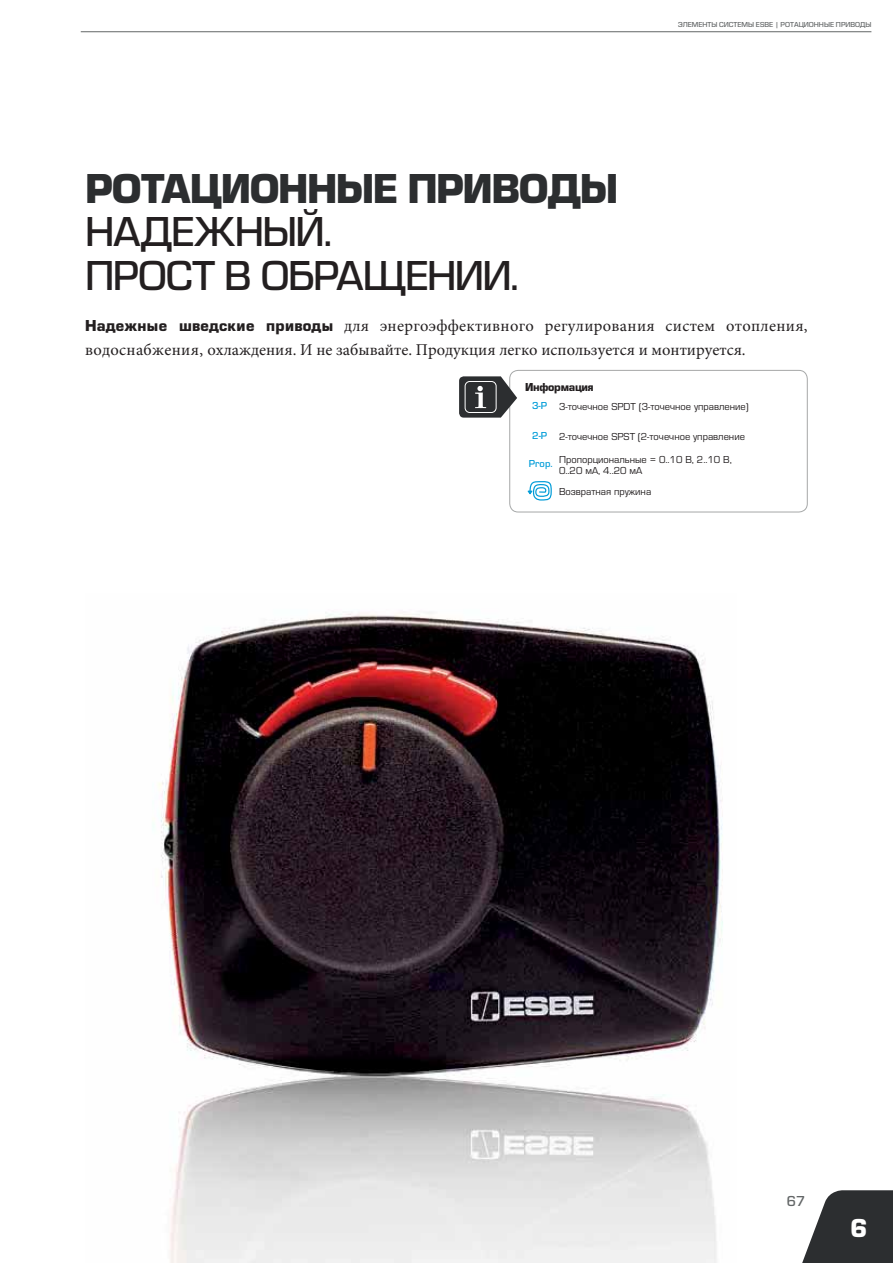
<style>
.page{position:relative;width:893px;height:1263px;background:#fff}
.page>*{position:absolute;margin:0;border:0;box-sizing:border-box;transform-origin:0 0}
.t1{font:500 43.5px/43.5px "ESBE Eurostile";letter-spacing:-.025em;color:#231f20}
.t2{font:700 43.5px "ESBE Eurostile";letter-spacing:-.03em;color:#2c2e30}
.t3{font:700 27px "ESBE Eurostile";color:#fff}
.t4{font:16.5px/24px "Minion Pro";letter-spacing:.02em;color:#231f20}
.t5{font:500 15px "ESBE Eurostile";color:#636667}
.t6{font:700 12px "ESBE Eurostile";letter-spacing:-.02em;color:#231f20}
.t7{font:10.5px/11.2px "ESBE Eurostile";color:#231f20}
.t8{font:500 10.5px "ESBE Eurostile";color:#009cd8}
.t9{font:500 7.5px "ESBE Eurostile";color:#636667}
.s1{font-family:"ESBE Eurostile";font-weight:700}
</style>
<div class="page">
<img style="left:153px;top:612px;width:570px;height:651px">
<svg style="left:802px;top:1190px;width:91px;height:73px"></svg>
<hr style="left:81px;top:31px;width:790px;height:1px;background:#636667">
<div style="left:509px;top:370px;width:299px;height:142px;border:1px solid #a6a8a8;border-radius:8px"></div>
<svg style="left:527px;top:481px;width:24px;height:20px"></svg>
<svg style="left:459px;top:376px;width:58px;height:42px"></svg>
<p class="t9" style="left:678px;top:22px;width:195px">ЭЛЕМЕНТЫ СИСТЕМЫ ESBE | РОТАЦИОННЫЕ ПРИВОДЫ</p>
<h1 class="t2" style="left:85px;top:171px;width:535px">РОТАЦИОННЫЕ ПРИВОДЫ</h1>
<h1 class="t1" style="left:85px;top:213px;width:436px">НАДЕЖНЫЙ.<br>ПРОСТ В ОБРАЩЕНИИ.</h1>
<p class="t4" style="left:85px;top:315px;width:724px"><span class="s1">Надежные шведские приводы</span> для энергоэффективного регулирования систем отопления, водоснабжения, охлаждения. И не забывайте. Продукция легко используется и монтируется.</p>
<p class="t6" style="left:525px;top:382px;width:70px">Информация</p>
<p class="t7" style="left:559px;top:402px;width:191px">3-точечное SPDT (3-точечное управление)</p>
<p class="t7" style="left:559px;top:431px;width:187px">2-точечное SPST (2-точечное управление</p>
<p class="t7" style="left:559px;top:454px;width:174px">Пропорциональные = 0..10 В, 2..10 В,<br>0..20 мА, 4..20 мА</p>
<p class="t7" style="left:559px;top:486px;width:94px">Возвратная пружина</p>
<p class="t8" style="left:532px;top:402px;width:17px">3-P</p>
<p class="t8" style="left:532px;top:431px;width:17px">2-P</p>
<p class="t8" style="left:529px;top:459px;width:25px">Prop.</p>
<p class="t5" style="left:787px;top:1195px;width:20px">67</p>
<h2 class="t3" style="left:850px;top:1218px;width:19px">6</h2>
</div>
